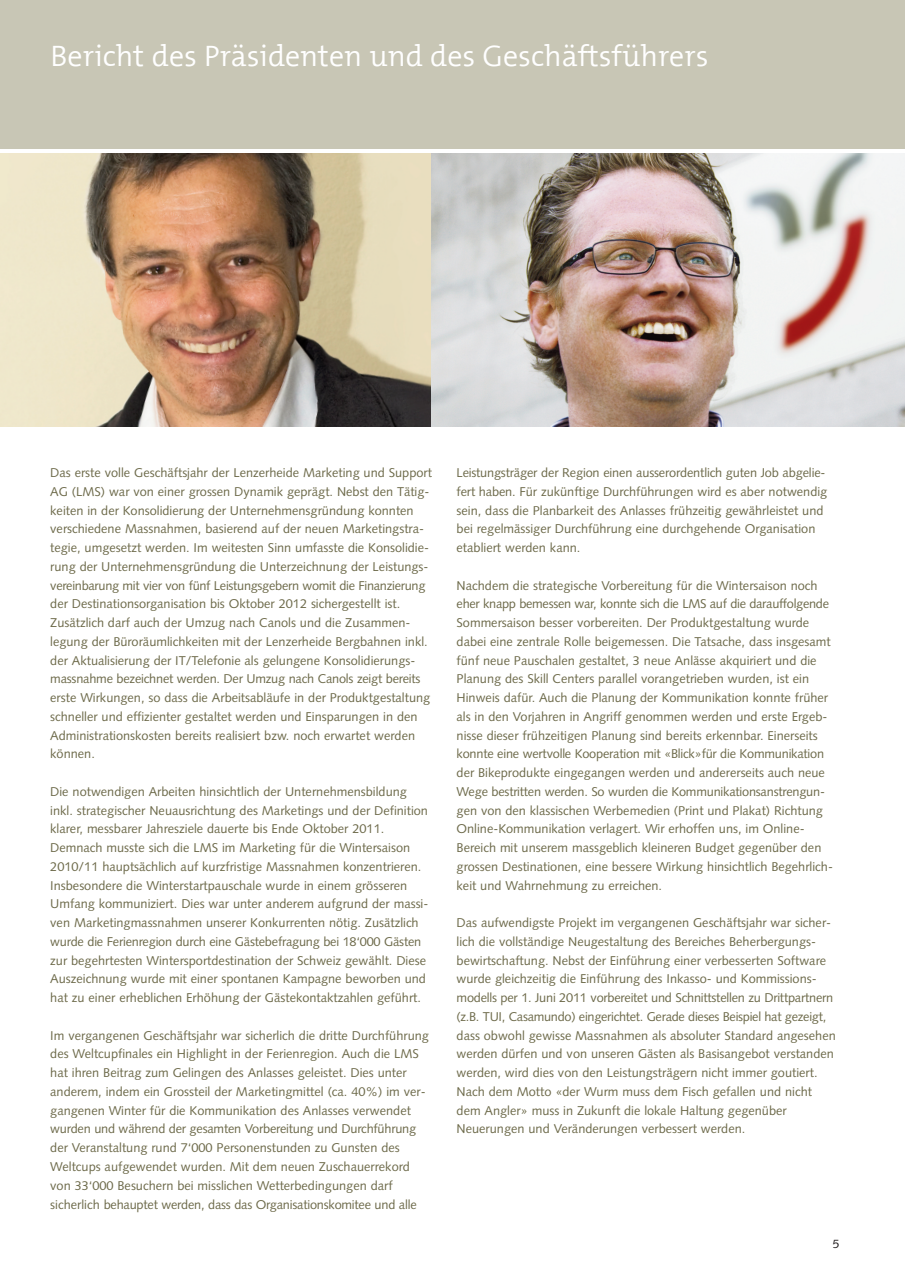
<style>
.page{position:relative;width:905px;height:1288px;background:#fff}
.page>*{position:absolute;margin:0;border:0;box-sizing:border-box;transform-origin:0 0}
.t1{font:300 30px "The Mix B4";color:#fff}
.t2{font:12.75px/18.8px "Syntax LT Std";color:#6d6a4a}
.t3{font:12px "Syntax LT Std";color:#231f20}
</style>
<div class="page">
<div style="left:0;top:0;width:905px;height:149px;background:#c8c6b5"></div>
<img style="left:0;top:153px;width:905px;height:273px">
<h1 class="t1" style="left:51px;top:39px;width:659px">Bericht des Präsidenten und des Geschäftsführers</h1>
<p class="t2" style="left:50px;top:464px;width:383px">Das erste volle Geschäftsjahr der Lenzerheide Marketing und Support AG (LMS) war von einer grossen Dynamik geprägt. Nebst den Tätig&shy;keiten in der Konsolidierung der Unternehmensgründung konnten verschiedene Massnahmen, basierend auf der neuen Marketingstra&shy;tegie, umgesetzt werden. Im weitesten Sinn umfasste die Konsolidie&shy;rung der Unternehmensgründung die Unterzeichnung der Leistungs&shy;vereinbarung mit vier von fünf Leistungsgebern womit die Finanzierung der Destinationsorganisation bis Oktober 2012 sichergestellt ist.<br>Zusätzlich darf auch der Umzug nach Canols und die Zusammen&shy;legung der Büroräumlichkeiten mit der Lenzerheide Bergbahnen inkl. der Aktualisierung der IT/Telefonie als gelungene Konsolidierungs&shy;massnahme bezeichnet werden. Der Umzug nach Canols zeigt bereits erste Wirkungen, so dass die Arbeitsabläufe in der Produktgestaltung schneller und effizienter gestaltet werden und Einsparungen in den Administrationskosten bereits realisiert bzw. noch erwartet werden können.</p>
<p class="t2" style="left:50px;top:783px;width:380px">Die notwendigen Arbeiten hinsichtlich der Unternehmensbildung inkl. strategischer Neuausrichtung des Marketings und der Definition klarer, messbarer Jahresziele dauerte bis Ende Oktober 2011.<br>Demnach musste sich die LMS im Marketing für die Wintersaison 2010/11 hauptsächlich auf kurzfristige Massnahmen konzentrieren.<br>Insbesondere die Winterstartpauschale wurde in einem grösseren Umfang kommuniziert. Dies war unter anderem aufgrund der massi&shy;ven Marketingmassnahmen unserer Konkurrenten nötig. Zusätzlich wurde die Ferienregion durch eine Gästebefragung bei 18‘000 Gästen zur begehrtesten Wintersportdestination der Schweiz gewählt. Diese Auszeichnung wurde mit einer spontanen Kampagne beworben und hat zu einer erheblichen Erhöhung der Gästekontaktzahlen geführt.</p>
<p class="t2" style="left:50px;top:1027px;width:380px">Im vergangenen Geschäftsjahr war sicherlich die dritte Durchführung des Weltcupfinales ein Highlight in der Ferienregion. Auch die LMS hat ihren Beitrag zum Gelingen des Anlasses geleistet. Dies unter anderem, indem ein Grossteil der Marketingmittel (ca. 40%) im ver&shy;gangenen Winter für die Kommunikation des Anlasses verwendet wurden und während der gesamten Vorbereitung und Durchführung der Veranstaltung rund 7‘000 Personenstunden zu Gunsten des Weltcups aufgewendet wurden. Mit dem neuen Zuschauerrekord von 33‘000 Besuchern bei misslichen Wetterbedingungen darf sicherlich behauptet werden, dass das Organisationskomitee und alle</p>
<p class="t2" style="left:457px;top:464px;width:372px">Leistungsträger der Region einen ausserordentlich guten Job abgelie&shy;fert haben. Für zukünftige Durchführungen wird es aber notwendig sein, dass die Planbarkeit des Anlasses frühzeitig gewährleistet und bei regelmässiger Durchführung eine durchgehende Organisation etabliert werden kann.</p>
<p class="t2" style="left:457px;top:577px;width:378px">Nachdem die strategische Vorbereitung für die Wintersaison noch eher knapp bemessen war, konnte sich die LMS auf die darauffolgende Sommersaison besser vorbereiten. Der Produktgestaltung wurde dabei eine zentrale Rolle beigemessen. Die Tatsache, dass insgesamt fünf neue Pauschalen gestaltet, 3 neue Anlässe akquiriert und die Planung des Skill Centers parallel vorangetrieben wurden, ist ein Hinweis dafür. Auch die Planung der Kommunikation konnte früher als in den Vorjahren in Angriff genommen werden und erste Ergeb&shy;nisse dieser frühzeitigen Planung sind bereits erkennbar. Einerseits konnte eine wertvolle Kooperation mit «Blick»für die Kommunikation der Bikeprodukte eingegangen werden und andererseits auch neue Wege bestritten werden. So wurden die Kommunikationsanstrengun&shy;gen von den klassischen Werbemedien (Print und Plakat) Richtung Online-Kommunikation verlagert. Wir erhoffen uns, im Online-Bereich mit unserem massgeblich kleineren Budget gegenüber den grossen Destinationen, eine bessere Wirkung hinsichtlich Begehrlich&shy;keit und Wahrnehmung zu erreichen.</p>
<p class="t2" style="left:457px;top:914px;width:381px">Das aufwendigste Projekt im vergangenen Geschäftsjahr war sicher&shy;lich die vollständige Neugestaltung des Bereiches Beherbergungs&shy;bewirtschaftung. Nebst der Einführung einer verbesserten Software wurde gleichzeitig die Einführung des Inkasso- und Kommissions&shy;modells per 1. Juni 2011 vorbereitet und Schnittstellen zu Drittpartnern (z.B. TUI, Casamundo) eingerichtet. Gerade dieses Beispiel hat gezeigt, dass obwohl gewisse Massnahmen als absoluter Standard angesehen werden dürfen und von unseren Gästen als Basisangebot verstanden werden, wird dies von den Leistungsträgern nicht immer goutiert.<br>Nach dem Motto «der Wurm muss dem Fisch gefallen und nicht dem Angler» muss in Zukunft die lokale Haltung gegenüber Neuerungen und Veränderungen verbessert werden.</p>
<p class="t3" style="left:833px;top:1238px;width:8px">5</p>
</div>
